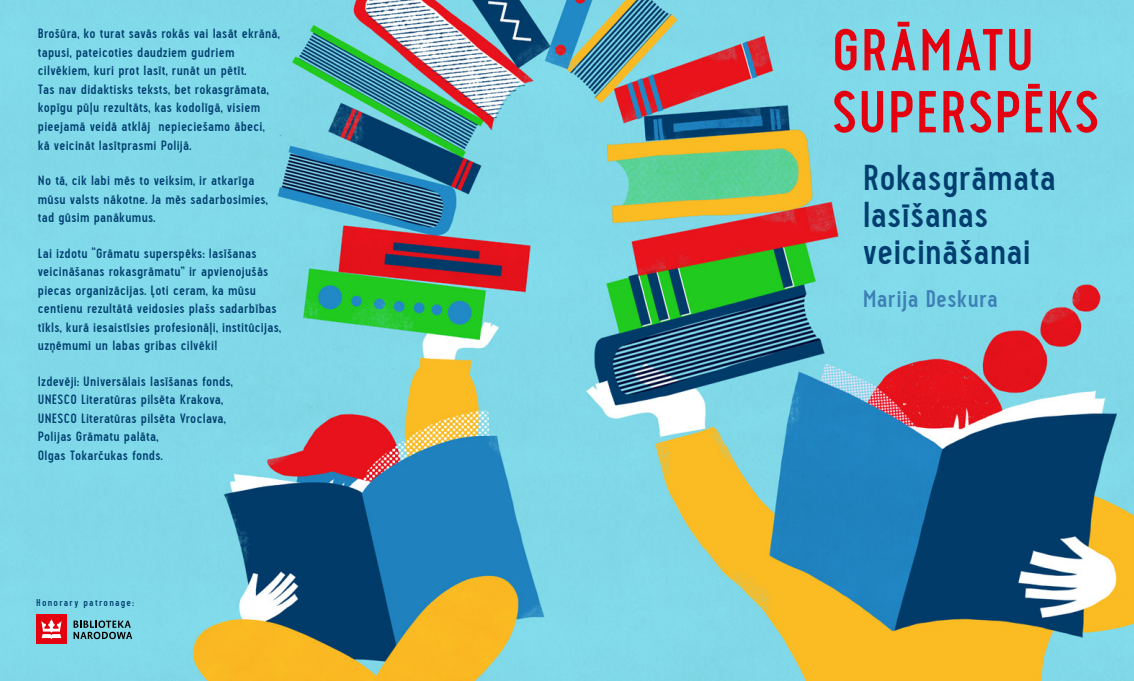
<style>
.page{position:relative;width:1134px;height:681px;background:#fff}
.page>*{position:absolute;margin:0;border:0;box-sizing:border-box;transform-origin:0 0}
.t1{font:700 59px/62px "Pekora";letter-spacing:.01em;color:#e3000f}
.t2{font:700 36px/37px "Pekora";letter-spacing:.01em;color:#003e6f}
.t3{font:700 24px "Pekora";letter-spacing:.01em;color:#3c80b5}
.t4{font:700 13.5px/18.5px "Pekora";letter-spacing:.02em;color:#003e6f}
.t5{font:700 10px "Pekora";letter-spacing:.12em;color:#003e6f}
</style>
<div class="page">
<img style="left:0;top:0;width:1134px;height:680px">
<div style="left:36px;top:614px;width:31px;height:30px;background:#e3000f"></div>
<svg style="left:41px;top:619px;width:21px;height:20px"></svg>
<svg style="left:74px;top:620px;width:58px;height:19px"></svg>
<p class="t4" style="left:38px;top:25px;width:243px">Brošūra, ko turat savās rokās vai lasāt ekrānā, tapusi, pateicoties daudziem gudriem cilvēkiem, kuri prot lasīt, runāt un pētīt.<br>Tas nav didaktisks teksts, bet rokasgrāmata, kopīgu pūļu rezultāts, kas kodolīgā, visiem pieejamā veidā atklāj nepieciešamo ābeci, kā veicināt lasītprasmi Polijā.</p>
<p class="t4" style="left:38px;top:171px;width:232px">No tā, cik labi mēs to veiksim, ir atkarīga mūsu valsts nākotne. Ja mēs sadarbosimies, tad gūsim panākumus.</p>
<p class="t4" style="left:38px;top:244px;width:245px">Lai izdotu “Grāmatu superspēks: lasīšanas veicināšanas rokasgrāmatu” ir apvienojušās piecas organizācijas. Ļoti ceram, ka mūsu centienu rezultātā veidosies plašs sadarbības tīkls, kurā iesaistīsies profesionāļi, institūcijas, uzņēmumi un labas gribas cilvēki!</p>
<p class="t4" style="left:38px;top:372px;width:197px">Izdevēji: Universālais lasīšanas fonds, UNESCO Literatūras pilsēta Krakova, UNESCO Literatūras pilsēta Vroclava, Polijas Grāmatu palāta,<br>Olgas Tokarčukas fonds.</p>
<p class="t5" style="left:36px;top:597px;width:99px">Honorary patronage:</p>
<h1 class="t1" style="left:832px;top:21px;width:269px">GRĀMATU<br>SUPERSPĒKS</h1>
<h2 class="t2" style="left:863px;top:161px;width:195px">Rokasgrāmata lasīšanas veicināšanai</h2>
<h3 class="t3" style="left:863px;top:285px;width:137px">Marija Deskura</h3>
</div>
